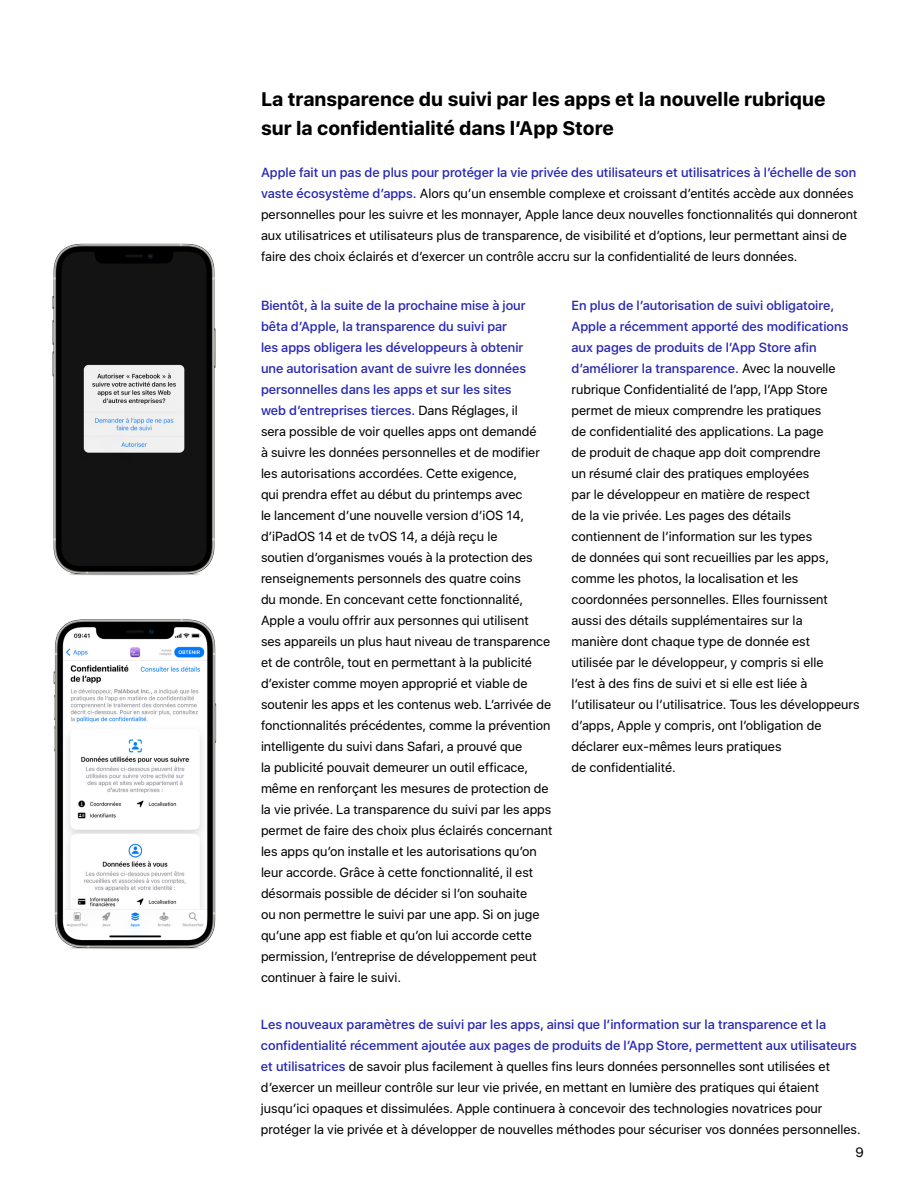
<style>
.page{position:relative;width:918px;height:1188px;background:#fff}
.page>*{position:absolute;margin:0;border:0;box-sizing:border-box;transform-origin:0 0}
.t1{font:700 19.5px/28.5px "SF Hello";color:#000}
.t2{font:13.5px "SF Hello";color:#000}
.t3{font:13.2px/21px "SF Hello";color:#000}
.s1{font-weight:500;color:#2828b4}
</style>
<div class="page">
<img style="left:53px;top:619px;width:164px;height:330px">
<img style="left:52px;top:243px;width:164px;height:333px">
<h1 class="t1" style="left:261px;top:84px;width:566px">La transparence du suivi par les apps et la nouvelle rubrique sur la confidentialité dans l’App Store</h1>
<p class="t3" style="left:261px;top:161px;width:598px"><span class="s1">Apple fait un pas de plus pour protéger la vie privée des utilisateurs et utilisatrices à l’échelle de son vaste écosystème d’apps.</span> Alors qu’un ensemble complexe et croissant d’entités accède aux données personnelles pour les suivre et les monnayer, Apple lance deux nouvelles fonctionnalités qui donneront aux utilisatrices et utilisateurs plus de transparence, de visibilité et d’options, leur permettant ainsi de faire des choix éclairés et d’exercer un contrôle accru sur la confidentialité de leurs données.</p>
<p class="t3" style="left:261px;top:294px;width:293px"><span class="s1">Bientôt, à la suite de la prochaine mise à jour bêta d’Apple, la transparence du suivi par<br>les apps obligera les développeurs à obtenir<br>une autorisation avant de suivre les données personnelles dans les apps et sur les sites<br>web d’entreprises tierces.</span> Dans Réglages, il<br>sera possible de voir quelles apps ont demandé<br>à suivre les données personnelles et de modifier les autorisations accordées. Cette exigence,<br>qui prendra effet au début du printemps avec<br>le lancement d’une nouvelle version d’iOS 14, d’iPadOS 14 et de tvOS 14, a déjà reçu le<br>soutien d’organismes voués à la protection des renseignements personnels des quatre coins<br>du monde. En concevant cette fonctionnalité, Apple a voulu offrir aux personnes qui utilisent<br>ses appareils un plus haut niveau de transparence et de contrôle, tout en permettant à la publicité d’exister comme moyen approprié et viable de soutenir les apps et les contenus web. L’arrivée de fonctionnalités précédentes, comme la prévention intelligente du suivi dans Safari, a prouvé que<br>la publicité pouvait demeurer un outil efficace, même en renforçant les mesures de protection de la vie privée. La transparence du suivi par les apps permet de faire des choix plus éclairés concernant les apps qu’on installe et les autorisations qu’on leur accorde. Grâce à cette fonctionnalité, il est désormais possible de décider si l’on souhaite<br>ou non permettre le suivi par une app. Si on juge qu’une app est fiable et qu’on lui accorde cette permission, l’entreprise de développement peut continuer à faire le suivi.</p>
<p class="t3" style="left:571px;top:294px;width:290px"><span class="s1">En plus de l’autorisation de suivi obligatoire, Apple a récemment apporté des modifications aux pages de produits de l’App Store afin d’améliorer la transparence.</span> Avec la nouvelle rubrique Confidentialité de l’app, l’App Store permet de mieux comprendre les pratiques<br>de confidentialité des applications. La page<br>de produit de chaque app doit comprendre<br>un résumé clair des pratiques employées<br>par le développeur en matière de respect<br>de la vie privée. Les pages des détails contiennent de l’information sur les types<br>de données qui sont recueillies par les apps, comme les photos, la localisation et les coordonnées personnelles. Elles fournissent aussi des détails supplémentaires sur la<br>manière dont chaque type de donnée est<br>utilisée par le développeur, y compris si elle<br>l’est à des fins de suivi et si elle est liée à l’utilisateur ou l’utilisatrice. Tous les développeurs d’apps, Apple y compris, ont l’obligation de déclarer eux-mêmes leurs pratiques<br>de confidentialité.</p>
<p class="t3" style="left:261px;top:1013px;width:601px"><span class="s1">Les nouveaux paramètres de suivi par les apps, ainsi que l’information sur la transparence et la confidentialité récemment ajoutée aux pages de produits de l’App Store, permettent aux utilisateurs et utilisatrices</span> de savoir plus facilement à quelles fins leurs données personnelles sont utilisées et d’exercer un meilleur contrôle sur leur vie privée, en mettant en lumière des pratiques qui étaient jusqu’ici opaques et dissimulées. Apple continuera à concevoir des technologies novatrices pour protéger la vie privée et à développer de nouvelles méthodes pour sécuriser vos données personnelles.</p>
<p class="t2" style="left:856px;top:1142px;width:10px">9</p>
</div>
